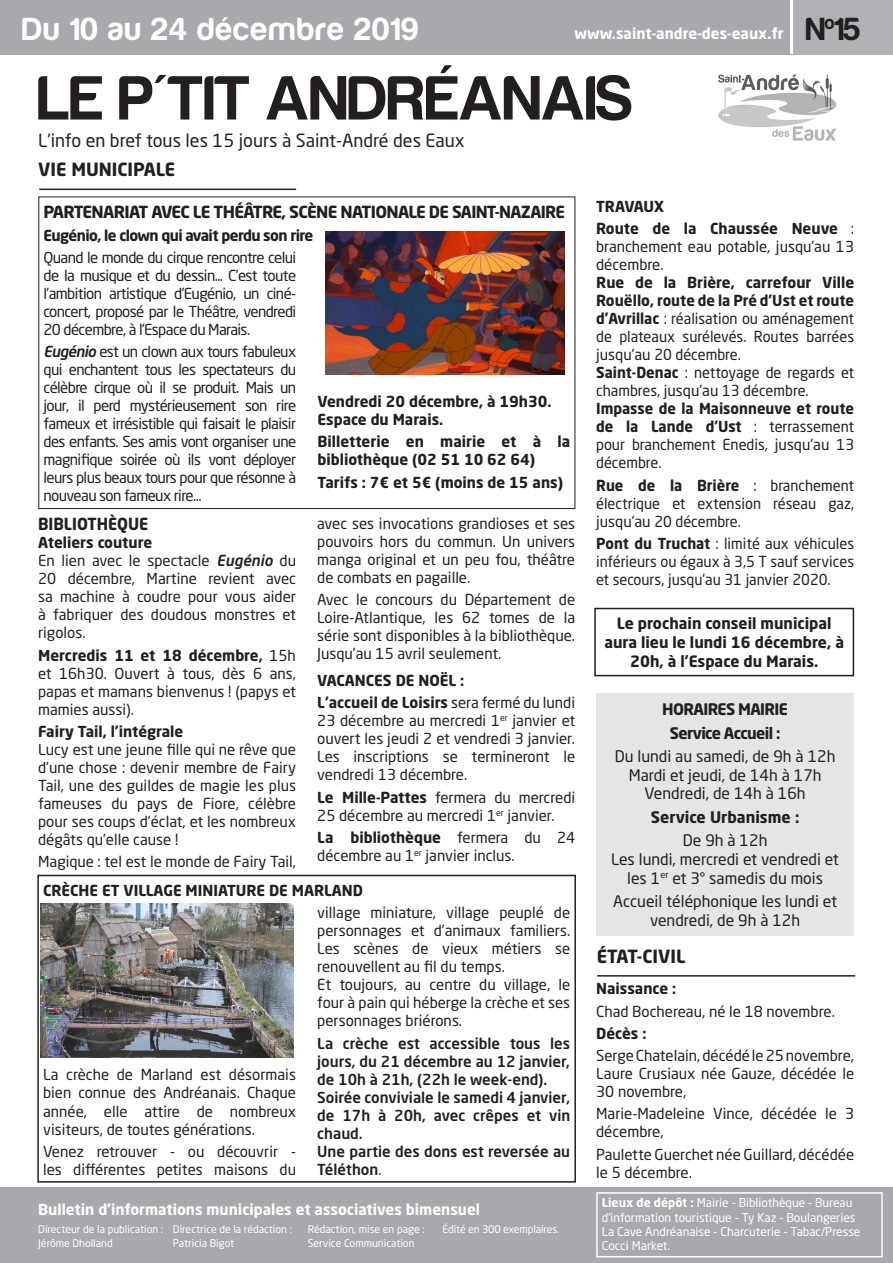
<style>
.page{position:relative;width:893px;height:1263px;background:#fff}
.page>*{position:absolute;margin:0;border:0;box-sizing:border-box;transform-origin:0 0}
.t1{font:700 64.5px "Harabara";letter-spacing:.01em;color:#231f20}
.t2{font:700 33px "Harabara";letter-spacing:.05em;color:#fff}
.t3{font:700 33px "Harabara";color:#231f20}
.t4{font:18px "Neo Sans Std";color:#231f20}
.t5{font:700 18px "Neo Sans Std";color:#231f20}
.t6{font:700 16.5px "Neo Sans Std";letter-spacing:-.04em;color:#231f20}
.t7{font:700 16.5px "Neo Sans Std";letter-spacing:-.04em;color:#231f20;scale:.95 1}
.t8{font:15.75px/18.9px "Neo Sans Std";color:#231f20;text-align:center}
.t9{font:700 15.75px/23.1px "Neo Sans Std";letter-spacing:-.04em;color:#231f20;text-align:center}
.t10{font:700 15.75px "Neo Sans Std";color:#231f20}
.t11{font:700 15.45px/18.6px "Neo Sans Std";color:#231f20;text-align:center}
.t12{font:15px/18px "Neo Sans Std";color:#231f20;text-align:justify}
.t13{font:700 15px/22.2px "Neo Sans Std";color:#231f20}
.t14{font:500 15px/18px "Neo Sans Std";color:#231f20}
.t15{font:700 15px "Neo Sans Std";color:#fff}
.t16{font:700 15px "Neo Sans Std";letter-spacing:-.04em;color:#231f20}
.t17{font:12px/14.4px "Neo Sans Std";color:#fff}
.t18{font:10.5px/13.5px "Neo Sans Std";color:#fff}
.s1{font-weight:500;font-style:italic}
.s2{font-weight:700}
.s3{font-weight:400}
</style>
<div class="page">
<div style="left:0;top:0;width:893px;height:55px;background:#a8a9ad"></div>
<div style="left:794px;top:0;width:99px;height:54px;background:#b0b1b5"></div>
<hr style="left:790px;top:0;width:3px;height:54px;background:#fff">
<div style="left:0;top:1188px;width:893px;height:75px;background:#a8a9ad"></div>
<div style="left:596px;top:1192px;width:287px;height:65px;border:2px solid #fff"></div>
<hr style="left:39px;top:189px;width:257px;height:1px;background:#231f20">
<hr style="left:597px;top:975px;width:258px;height:1px;background:#231f20">
<img style="left:718px;top:74px;width:119px;height:67px">
<div style="left:596px;top:693px;width:258px;height:243px;background:#e4e5e7"></div>
<div style="left:594px;top:608px;width:260px;height:68px;border:2px solid #231f20"></div>
<div style="left:37px;top:875px;width:539px;height:307px;border:2px solid #231f20"></div>
<div style="left:38px;top:196px;width:537px;height:313px;border:1px solid #231f20"></div>
<img style="left:326px;top:232px;width:238px;height:142px">
<img style="left:40px;top:904px;width:253px;height:153px">
<h2 class="t2" style="left:23px;top:12px;width:398px">Du 10 au 24 décembre 2019</h2>
<h1 class="t1" style="left:38px;top:65px;width:596px">LE P'TIT ANDRÉANAIS</h1>
<p class="t15" style="left:574px;top:24px;width:211px">www.saint-andre-des-eaux.fr</p>
<p class="t4" style="left:38px;top:130px;width:428px">L’info en bref tous les 15 jours à Saint-André des Eaux</p>
<p class="t5" style="left:38px;top:158px;width:138px">VIE MUNICIPALE</p>
<h2 class="t3" style="left:806px;top:12px;width:56px">N<sup>o</sup>15</h2>
<p class="t6" style="left:44px;top:202px;width:20px">Partenariat</p>
<p class="t6" style="left:151px;top:202px;width:11px">avec</p>
<p class="t6" style="left:193px;top:202px;width:116px">le Théâtre, scène</p>
<p class="t6" style="left:341px;top:202px;width:10px">nati</p>
<p class="t6" style="left:375px;top:202px;width:22px">onale</p>
<p class="t6" style="left:429px;top:202px;width:33px">de Saint</p>
<p class="t6" style="left:495px;top:202px;width:45px">-Nazaire</p>
<p class="t16" style="left:44px;top:226px;width:271px">Eugénio, le clown qui avait perdu son rire</p>
<p class="t12" style="left:44px;top:248px;width:254px">Quand le monde du cirque rencontre celui de la musique et du dessin... C’est toute l’ambition artistique d’Eugénio, un ciné&shy;concert, proposé par le Théâtre, vendredi 20 décembre, à l’Espace du Marais.</p>
<p class="t12" style="left:44px;top:342px;width:254px"><span class="s1">Eugénio</span> est un clown aux tours fabuleux qui enchantent tous les spectateurs du célèbre cirque où il se produit. Mais un jour, il perd mystérieusement son rire fameux et irrésistible qui faisait le plaisir des enfants. Ses amis vont organiser une magnifique soirée où ils vont déployer leurs plus beaux tours pour que résonne à nouveau son fameux rire...</p>
<p class="t13" style="left:317px;top:392px;width:235px;line-height:18px">Vendredi 20 décembre, à 19h30.<br>Espace du Marais.</p>
<p class="t13" style="left:317px;top:432px;width:254px;line-height:18px">Billetterie en mairie et à la bibliothèque (02 51 10 62 64)</p>
<p class="t13" style="left:317px;top:470px;width:247px">Tarifs : 7€ et 5€ (moins de 15 ans)</p>
<p class="t7" style="left:38px;top:514px;width:19px">Bibli</p>
<p class="t7" style="left:77px;top:514px;width:65px">othÈque</p>
<p class="t12" style="left:38px;top:534px;width:259px;text-align:left"><span class="s2">Ateliers couture<br></span>En lien avec le spectacle <span class="s1">Eugénio</span> du<br>20 décembre, Martine revient avec sa machine à coudre pour vous aider à fabriquer des doudous monstres et rigolos.</p>
<p class="t12" style="left:38px;top:646px;width:259px"><span class="s2">Mercredis 11 et 18 décembre,</span> 15h et 16h30. Ouvert à tous, dès 6 ans, papas et mamans bienvenus ! (papys et mamies aussi).</p>
<p class="t13" style="left:38px;top:720px;width:147px">Fairy Tail, l’intégrale</p>
<p class="t12" style="left:38px;top:740px;width:259px">Lucy est une jeune fille qui ne rêve que d’une chose : devenir membre de Fairy Tail, une des guildes de magie les plus fameuses du pays de Fiore, célèbre pour ses coups d’éclat, et les nombreux dégâts qu’elle cause !</p>
<p class="t12" style="left:38px;top:852px;width:259px">Magique : tel est le monde de Fairy Tail,</p>
<p class="t12" style="left:317px;top:514px;width:259px">avec ses invocations grandioses et ses pouvoirs hors du commun. Un univers manga original et un peu fou, théâtre de combats en pagaille.</p>
<p class="t12" style="left:317px;top:591px;width:259px">Avec le concours du Département de Loire-Atlantique, les 62 tomes de la série sont disponibles à la bibliothèque.<br>Jusqu’au 15 avril seulement.</p>
<p class="t13" style="left:317px;top:669px;width:20px">Vacance</p>
<p class="t13" style="left:317px;top:669px;width:259px;text-indent:66px">s de Noël :<br>L’accueil de Loisirs <span class="s3">sera fermé du lundi</span></p>
<p class="t12" style="left:317px;top:711px;width:259px">23 décembre au mercredi 1<sup>er</sup> janvier et ouvert les jeudi 2 et vendredi 3 janvier.<br>Les inscriptions se termineront le vendredi 13 décembre.</p>
<p class="t12" style="left:317px;top:788px;width:259px"><span class="s2">Le Mille-Pattes</span> fermera du mercredi<br>25 décembre au mercredi 1<sup>er</sup> janvier.</p>
<p class="t12" style="left:317px;top:828px;width:259px;line-height:18.6px"><span class="s2">La bibliothèque</span> fermera du 24 décembre au 1<sup>er</sup> janvier inclus.</p>
<p class="t13" style="left:43px;top:879px;width:90px">Crècheet villa</p>
<p class="t13" style="left:163px;top:879px;width:32px">ge miniature</p>
<p class="t13" style="left:269px;top:879px;width:46px">de Marlan</p>
<p class="t13" style="left:353px;top:879px;width:12px">d</p>
<p class="t12" style="left:43px;top:1066px;width:254px">La crèche de Marland est désormais bien connue des Andréanais. Chaque année, elle attire de nombreux visiteurs, de toutes générations.</p>
<p class="t12" style="left:43px;top:1142px;width:254px">Venez retrouver - ou découvrir - les différentes petites maisons du</p>
<p class="t12" style="left:317px;top:904px;width:254px;text-align:left">village miniature, village peuplé de personnages et d’animaux familiers.<br>Les scènes de vieux métiers se renouvellent au fil du temps.<br>Et toujours, au centre du village, le four à pain qui héberge la crèche et ses personnages briérons.</p>
<p class="t14" style="left:317px;top:1034px;width:254px">La crèche est accessible tous les jours, du 21 décembre au 12 janvier, de 10h à 21h, (22h le week-end).<br>Soirée conviviale le samedi 4 janvier, de 17h à 20h, avec crêpes et vin chaud.<br>Une partie des dons est reversée au<br>Téléthon<span class="s3">.</span></p>
<p class="t15" style="left:38px;top:1200px;width:443px">Bulletin d’informations municipales et associatives bimensuel</p>
<p class="t18" style="left:38px;top:1222px;width:126px">Directeur de la publication :<br>Jérôme Dholland</p>
<p class="t18" style="left:173px;top:1222px;width:121px">Directrice de la rédaction :<br>Patricia Bigot</p>
<p class="t18" style="left:308px;top:1222px;width:118px">Rédaction, mise en page :<br>Service Communication</p>
<p class="t18" style="left:442px;top:1222px;width:119px">Édité en 300 exemplaires.</p>
<p class="t13" style="left:596px;top:195px;width:259px">TRAVAUX<br>Route de la Chaussée Neuve <span class="s3">:</span></p>
<p class="t12" style="left:596px;top:238px;width:259px">branchement eau potable, jusqu’au 13 décembre.</p>
<p class="t12" style="left:596px;top:274px;width:259px;text-align:left"><span class="s2">Rue de la Brière, carrefour Ville Rouëllo, route de la Pré d’Ust et route d’Avrillac</span> : réalisation ou aménagement de plateaux surélevés. Routes barrées jusqu’au 20 décembre.<br><span class="s2">Saint-Denac</span> : nettoyage de regards et chambres, jusqu’au 13 décembre.</p>
<p class="t12" style="left:596px;top:400px;width:259px"><span class="s2">Impasse de la Maisonneuve et route de la Lande d’Ust</span> : terrassement pour branchement Enedis, jusqu’au 13 décembre.</p>
<p class="t12" style="left:596px;top:476px;width:259px"><span class="s2">Rue de la Brière</span> : branchement électrique et extension réseau gaz, jusqu’au 20 décembre.</p>
<p class="t12" style="left:596px;top:534px;width:259px"><span class="s2">Pont du Truchat</span> : limité aux véhicules inférieurs ou égaux à 3,5 T sauf services et secours, jusqu’au 31 janvier 2020.</p>
<p class="t11" style="left:604px;top:614px;width:241px">Le prochain conseil municipal aura lieu le lundi 16 décembre, à<br>20h, à l’Espace du Marais.</p>
<p class="t9" style="left:662px;top:697px;width:127px">HORAIRES MAIRIE<br>Service Accueil :</p>
<p class="t8" style="left:615px;top:746px;width:222px">Du lundi au samedi, de 9h à 12h<br>Mardi et jeudi, de 14h à 17h<br>Vendredi, de 14h à 16h</p>
<p class="t10" style="left:651px;top:807px;width:150px">Service Urbanisme :</p>
<p class="t8" style="left:611px;top:830px;width:229px">De 9h à 12h<br>Les lundi, mercredi et vendredi et les 1<sup>er</sup> et 3° samedis du mois</p>
<p class="t8" style="left:613px;top:891px;width:225px">Accueil téléphonique les lundi et vendredi, de 9h à 12h</p>
<p class="t5" style="left:597px;top:944px;width:90px">ÉTAT-CIVIL</p>
<p class="t13" style="left:596px;top:977px;width:82px">Naissance :</p>
<p class="t12" style="left:596px;top:1002px;width:240px">Chad Bochereau, né le 18 novembre.</p>
<p class="t13" style="left:596px;top:1022px;width:52px">Décès :</p>
<p class="t12" style="left:596px;top:1046px;width:259px">Serge Chatelain, décédé le 25 novembre, Laure Crusiaux née Gauze, décédée le 30 novembre,</p>
<p class="t12" style="left:596px;top:1105px;width:259px">Marie-Madeleine Vince, décédée le 3 décembre,</p>
<p class="t12" style="left:596px;top:1145px;width:259px">Paulette Guerchet née Guillard, décédée le 5 décembre.</p>
<p class="t17" style="left:602px;top:1195px;width:260px"><span class="s2">Lieux de dépôt :</span> Mairie - Bibliothèque - Bureau d’information touristique - Ty Kaz - Boulangeries La Cave Andréanaise - Charcuterie - Tabac/Presse Cocci Market.</p>
</div>
